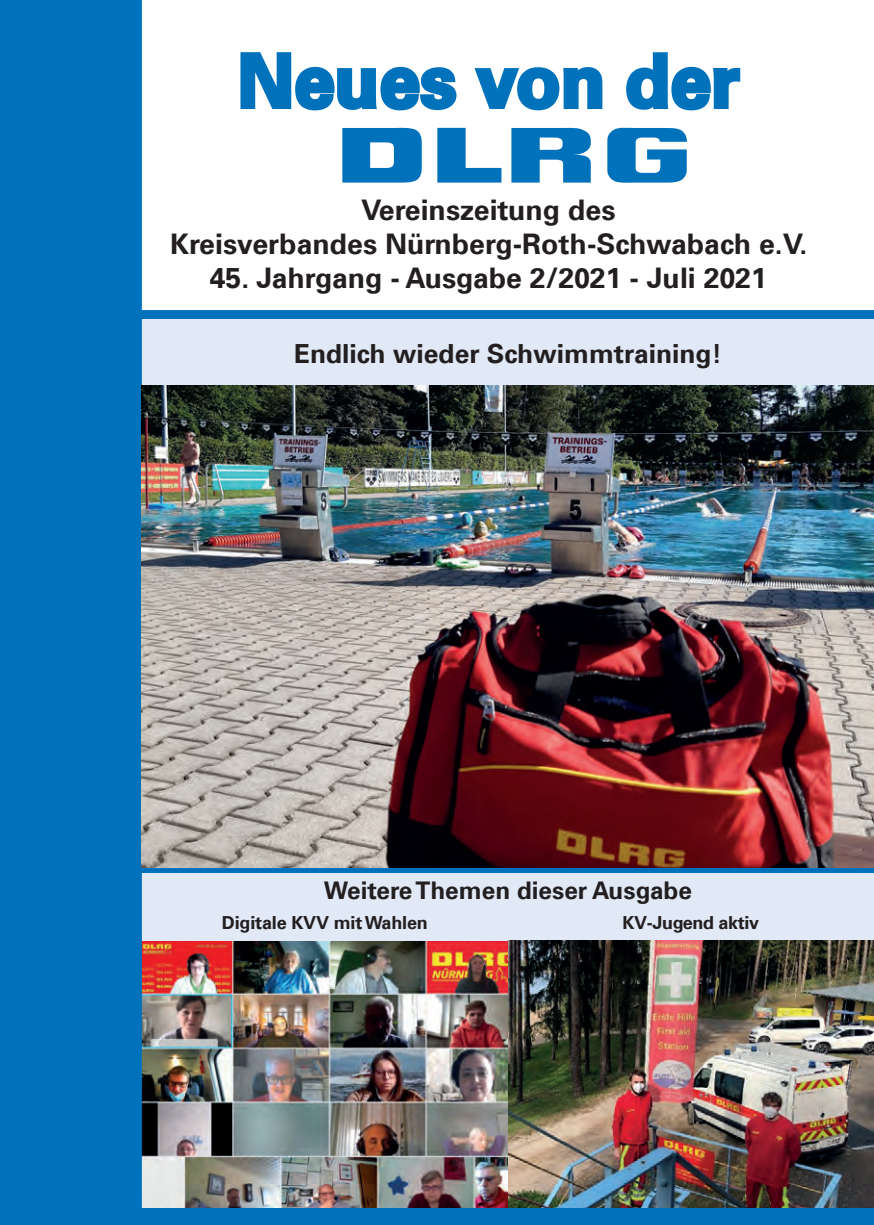
<style>
.page{position:relative;width:874px;height:1225px;background:#fff}
.page>*{position:absolute;margin:0;border:0;box-sizing:border-box;transform-origin:0 0}
.t1{font:700 73px "DLRG Univers";color:#0072bc}
.t2{font:700 28.4px/34px "DLRG Univers";color:#231f20;text-align:center}
.t3{font:700 26.4px "DLRG Univers";color:#231f20}
.t4{font:700 24.4px "DLRG Univers";color:#231f20}
.t5{font:700 18px "DLRG Univers";letter-spacing:-.01em;color:#231f20}
</style>
<div class="page">
<div style="left:1px;top:311px;width:871px;height:913px;background:#0072bc"></div>
<svg style="left:240px;top:52px;width:217px;height:59px"></svg>
<svg style="left:474px;top:67px;width:129px;height:44px"></svg>
<svg style="left:626px;top:52px;width:115px;height:59px"></svg>
<svg style="left:607px;top:128px;width:79px;height:55px"></svg>
<svg style="left:342px;top:128px;width:79px;height:55px;background:#2988c6"></svg>
<svg style="left:437px;top:128px;width:64px;height:55px"></svg>
<svg style="left:511px;top:128px;width:79px;height:55px"></svg>
<img style="left:142px;top:940px;width:731px;height:268px">
<div style="left:142px;top:319px;width:731px;height:68px;background:#e1e9f6"></div>
<div style="left:142px;top:873px;width:731px;height:67px;background:#e1e9f6"></div>
<div style="left:1px;top:1px;width:140px;height:1223px;background:#0072bc"></div>
<div style="left:0;top:0;width:142px;height:1225px;border:2px solid #0072bc"></div>
<img style="left:142px;top:386px;width:731px;height:481px">
<h1 class="t1" style="left:237px;top:38px;width:503px">Neues von der</h1>
<p class="t2" style="left:170px;top:193px;width:638px">Vereinszeitung des<br>Kreisverbandes Nürnberg-Roth-Schwabach e.V.</p>
<p class="t2" style="left:210px;top:261px;width:558px">45. Jahrgang - Ausgabe 2/2021 - Juli 2021</p>
<p class="t3" style="left:294px;top:338px;width:429px">Endlich wieder Schwimmtraining!</p>
<p class="t4" style="left:323px;top:876px;width:369px">Weitere Themen dieser Ausgabe</p>
<p class="t5" style="left:222px;top:912px;width:207px">Digitale KVV mit Wahlen</p>
<p class="t5" style="left:622px;top:912px;width:138px">KV-Jugend aktiv</p>
</div>
